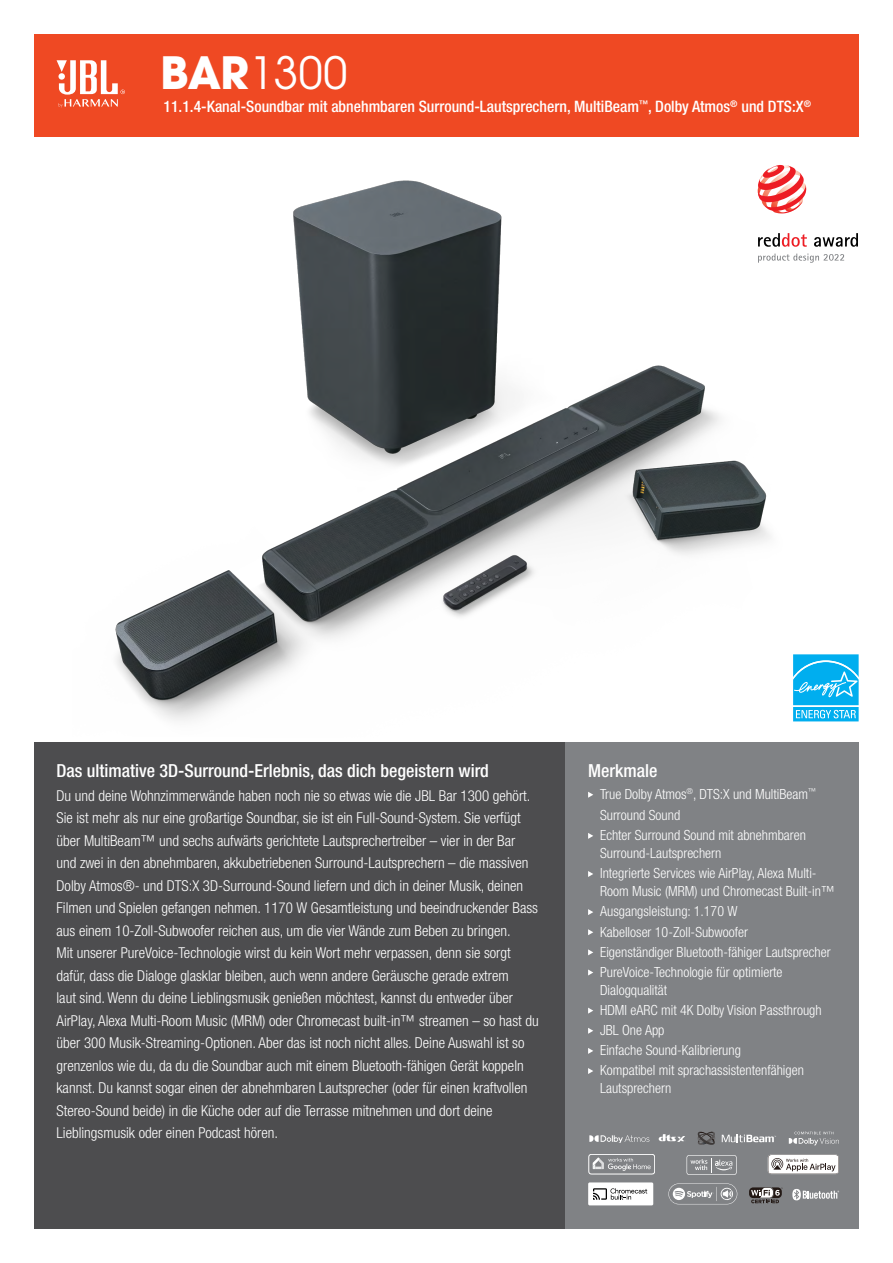
<style>
.page{position:relative;width:893px;height:1263px;background:#fff}
.page>*{position:absolute;margin:0;border:0;box-sizing:border-box;transform-origin:0 0}
.t1{font:49.05px "Avant Gard Goth EF";color:#fff}
.t2{font:500 condensed 18px "Helvetica Neue LT Pro";color:#fff}
.t3{font:500 condensed 15.75px "Helvetica Neue LT Pro";color:#fff}
.t4{font:300 condensed 15px/22.5px "Helvetica Neue LT Pro";color:#fff}
.t5{font:300 condensed 14.1px/20.1px "Helvetica Neue LT Pro";color:#fff}
.s1{font-weight:700}
</style>
<div class="page">
<div style="left:34px;top:742px;width:532px;height:487px;background:#4d4d4f"></div>
<div style="left:566px;top:742px;width:293px;height:487px;background:#808285"></div>
<svg style="left:588px;top:792px;width:5px;height:6px"></svg>
<svg style="left:588px;top:833px;width:5px;height:6px"></svg>
<svg style="left:588px;top:871px;width:5px;height:6px"></svg>
<svg style="left:588px;top:909px;width:5px;height:6px"></svg>
<svg style="left:588px;top:929px;width:5px;height:6px"></svg>
<svg style="left:588px;top:949px;width:5px;height:6px"></svg>
<svg style="left:588px;top:969px;width:5px;height:6px"></svg>
<svg style="left:588px;top:1007px;width:5px;height:7px"></svg>
<svg style="left:588px;top:1028px;width:5px;height:6px"></svg>
<svg style="left:588px;top:1048px;width:5px;height:6px"></svg>
<svg style="left:588px;top:1068px;width:5px;height:6px"></svg>
<div style="left:34px;top:34px;width:825px;height:102px;background:#ef4923"></div>
<svg style="left:57px;top:60px;width:68px;height:48px"></svg>
<img style="left:115px;top:180px;width:655px;height:541px">
<svg style="left:793px;top:654px;width:66px;height:68px"></svg>
<div style="left:748px;top:156px;width:111px;height:117px;background:#fff"></div>
<svg style="left:758px;top:233px;width:49px;height:14px"></svg>
<svg style="left:814px;top:233px;width:44px;height:14px"></svg>
<svg style="left:758px;top:165px;width:48px;height:48px"></svg>
<svg style="left:758px;top:254px;width:86px;height:9px"></svg>
<svg style="left:697px;top:1132px;width:18px;height:13px"></svg>
<svg style="left:722px;top:1134px;width:54px;height:8px"></svg>
<svg style="left:789px;top:1132px;width:50px;height:13px"></svg>
<svg style="left:589px;top:1135px;width:60px;height:8px"></svg>
<div style="left:749px;top:1187px;width:24px;height:11px;background:#231915;border-radius:4px"></div>
<svg style="left:751px;top:1187px;width:32px;height:16px"></svg>
<svg style="left:668px;top:1183px;width:70px;height:21px"></svg>
<svg style="left:659px;top:1134px;width:26px;height:8px"></svg>
<svg style="left:686px;top:1155px;width:51px;height:20px"></svg>
<svg style="left:768px;top:1154px;width:71px;height:20px"></svg>
<svg style="left:792px;top:1189px;width:47px;height:11px"></svg>
<div style="left:588px;top:1182px;width:65px;height:23px;background:#fff;border-radius:2px"></div>
<svg style="left:593px;top:1188px;width:54px;height:12px"></svg>
<svg style="left:589px;top:1154px;width:66px;height:20px"></svg>
<h1 class="t1" style="left:161px;top:44px;width:189px"><span class="s1">BAR</span>1300</h1>
<p class="t3" style="left:163px;top:97px;width:649px">11.1.4-Kanal-Soundbar mit abnehmbaren Surround-Lautsprechern, MultiBeam<sup>™</sup>, Dolby Atmos<sup>®</sup> und DTS:X<sup>®</sup></p>
<p class="t2" style="left:57px;top:760px;width:434px">Das ultimative 3D-Surround-Erlebnis, das dich begeistern wird</p>
<p class="t4" style="left:57px;top:784px;width:484px">Du und deine Wohnzimmerwände haben noch nie so etwas wie die JBL Bar 1300 gehört.<br>Sie ist mehr als nur eine großartige Soundbar, sie ist ein Full-Sound-System. Sie verfügt über MultiBeam™ und sechs aufwärts gerichtete Lautsprechertreiber – vier in der Bar und zwei in den abnehmbaren, akkubetriebenen Surround-Lautsprechern – die massiven Dolby Atmos®- und DTS:X 3D-Surround-Sound liefern und dich in deiner Musik, deinen Filmen und Spielen gefangen nehmen. 1170 W Gesamtleistung und beeindruckender Bass aus einem 10-Zoll-Subwoofer reichen aus, um die vier Wände zum Beben zu bringen.<br>Mit unserer PureVoice-Technologie wirst du kein Wort mehr verpassen, denn sie sorgt dafür, dass die Dialoge glasklar bleiben, auch wenn andere Geräusche gerade extrem<br>laut sind. Wenn du deine Lieblingsmusik genießen möchtest, kannst du entweder über AirPlay, Alexa Multi-Room Music (MRM) oder Chromecast built-in™ streamen – so hast du über 300 Musik-Streaming-Optionen. Aber das ist noch nicht alles. Deine Auswahl ist so grenzenlos wie du, da du die Soundbar auch mit einem Bluetooth-fähigen Gerät koppeln kannst. Du kannst sogar einen der abnehmbaren Lautsprecher (oder für einen kraftvollen Stereo-Sound beide) in die Küche oder auf die Terrasse mitnehmen und dort deine Lieblingsmusik oder einen Podcast hören.</p>
<p class="t2" style="left:588px;top:760px;width:71px">Merkmale</p>
<p class="t5" style="left:600px;top:784px;width:218px;line-height:20.5px">True Dolby Atmos<sup>®</sup>, DTS:X und MultiBeam<sup>™<br></sup>Surround Sound<br>Echter Surround Sound mit abnehmbaren</p>
<p class="t5" style="left:600px;top:843px;width:218px">Surround-Lautsprechern<br>Integrierte Services wie AirPlay, Alexa Multi-</p>
<p class="t5" style="left:600px;top:881px;width:236px">Room Music (MRM) und Chromecast Built-in™ Ausgangsleistung: 1.170 W<br>Kabelloser 10-Zoll-Subwoofer<br>Eigenständiger Bluetooth-fähiger Lautsprecher PureVoice-Technologie für optimierte</p>
<p class="t5" style="left:600px;top:980px;width:223px">Dialogqualität<br>HDMI eARC mit 4K Dolby Vision Passthrough<br>JBL One App<br>Einfache Sound-Kalibrierung<br>Kompatibel mit sprachassistentenfähigen</p>
<p class="t5" style="left:600px;top:1078px;width:73px">Lautsprechern</p>
</div>
